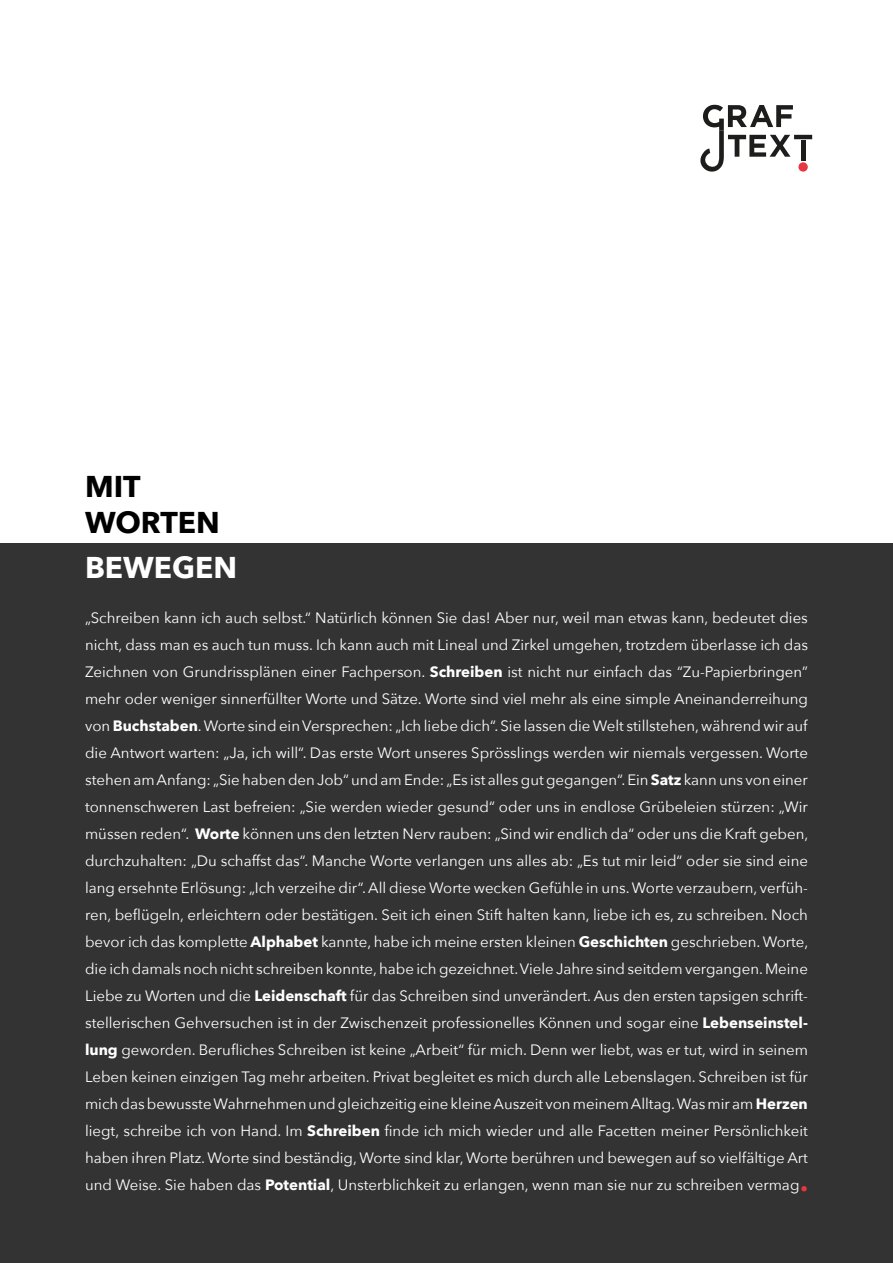
<style>
.page{position:relative;width:893px;height:1263px;background:#fff}
.page>*{position:absolute;margin:0;border:0;box-sizing:border-box;transform-origin:0 0}
.t1{font:700 30px/36px "Avenir Next";color:#000}
.t2{font:700 30px "Avenir Next";color:#fff}
.t3{font:15px/27px "Avenir Next";color:#fff;text-align:justify}
.s1{font-weight:700}
.s2{color:#ea363f}
</style>
<div class="page">
<svg style="left:700px;top:105px;width:112px;height:67px"></svg>
<div style="left:0;top:543px;width:893px;height:720px;background:#333"></div>
<h1 class="t1" style="left:85px;top:468px;width:136px">MIT<br>WORTEN</h1>
<h1 class="t2" style="left:85px;top:541px;width:154px">BEWEGEN</h1>
<p class="t3" style="left:85px;top:604px;width:725px">„Schreiben kann ich auch selbst.“ Natürlich können Sie das! Aber nur, weil man etwas kann, bedeutet dies nicht, dass man es auch tun muss. Ich kann auch mit Lineal und Zirkel umgehen, trotzdem überlasse ich das Zeichnen von Grundrissplänen einer Fachperson. <span class="s1">Schreiben</span> ist nicht nur einfach das “Zu-Papierbringen” mehr oder weniger sinnerfüllter Worte und Sätze. Worte sind viel mehr als eine simple Aneinanderreihung von <span class="s1">Buchstaben</span>. Worte sind ein Versprechen: „Ich liebe dich“. Sie lassen die Welt stillstehen, während wir auf die Antwort warten: „Ja, ich will“. Das erste Wort unseres Sprösslings werden wir niemals vergessen. Worte stehen am Anfang: „Sie haben den Job“ und am Ende: „Es ist alles gut gegangen“. Ein <span class="s1">Satz</span> kann uns von einer tonnenschweren Last befreien: „Sie werden wieder gesund“ oder uns in endlose Grübeleien stürzen: „Wir müssen reden“. <span class="s1">Worte</span> können uns den letzten Nerv rauben: „Sind wir endlich da“ oder uns die Kraft geben, durchzuhalten: „Du schaffst das“. Manche Worte verlangen uns alles ab: „Es tut mir leid“ oder sie sind eine lang ersehnte Erlösung: „Ich verzeihe dir“. All diese Worte wecken Gefühle in uns. Worte verzaubern, verfüh&shy;ren, beflügeln, erleichtern oder bestätigen. Seit ich einen Stift halten kann, liebe ich es, zu schreiben. Noch bevor ich das komplette <span class="s1">Alphabet</span> kannte, habe ich meine ersten kleinen <span class="s1">Geschichten</span> geschrieben. Worte, die ich damals noch nicht schreiben konnte, habe ich gezeichnet. Viele Jahre sind seitdem vergangen. Meine Liebe zu Worten und die <span class="s1">Leidenschaft</span> für das Schreiben sind unverändert. Aus den ersten tapsigen schrift&shy;stellerischen Gehversuchen ist in der Zwischenzeit professionelles Können und sogar eine <span class="s1">Lebenseinstel&shy;lung</span> geworden. Berufliches Schreiben ist keine „Arbeit“ für mich. Denn wer liebt, was er tut, wird in seinem Leben keinen einzigen Tag mehr arbeiten. Privat begleitet es mich durch alle Lebenslagen. Schreiben ist für mich das bewusste Wahrnehmen und gleichzeitig eine kleine Auszeit von meinem Alltag. Was mir am <span class="s1">Herzen </span>liegt, schreibe ich von Hand. Im <span class="s1">Schreiben</span> finde ich mich wieder und alle Facetten meiner Persönlichkeit haben ihren Platz. Worte sind beständig, Worte sind klar, Worte berühren und bewegen auf so vielfältige Art und Weise. Sie haben das <span class="s1">Potential</span>, Unsterblichkeit zu erlangen, wenn man sie nur zu schreiben vermag<span class="s2">•</span></p>
</div>
